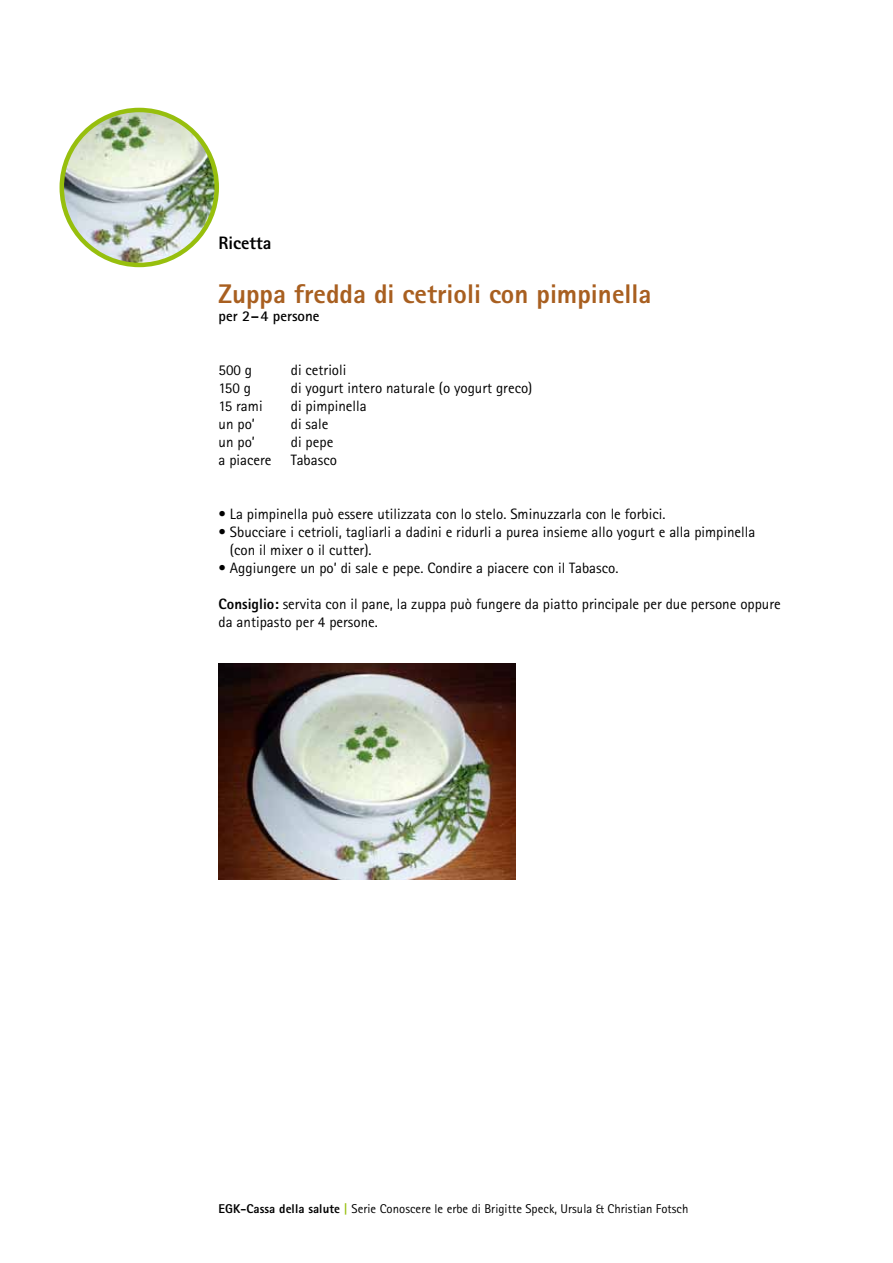
<style>
.page{position:relative;width:893px;height:1263px;background:#fff}
.page>*{position:absolute;margin:0;border:0;box-sizing:border-box;transform-origin:0 0}
.t1{font:800 27px "Rotis Sans Serif";color:#a85f20}
.t2{font:800 18px "Rotis Sans Serif";color:#000}
.t3{font:15px/18px "Rotis Sans Serif";color:#000}
.t4{font:700 15px "Rotis Sans Serif";color:#000}
.t5{font:12.75px "Rotis Sans Serif";letter-spacing:.005em;color:#000}
.s1{font-weight:800}
.s2{font-weight:800;color:#97bf0d}
</style>
<div class="page">
<img style="left:219px;top:663px;width:296px;height:216px">
<img style="left:62px;top:110px;width:155px;height:155px;border-radius:77px">
<div style="left:60px;top:108px;width:159px;height:159px;border:4px solid #97bf0d;border-radius:50%"></div>
<p class="t2" style="left:219px;top:232px;width:54px">Ricetta</p>
<h1 class="t1" style="left:219px;top:277px;width:434px">Zuppa fredda di cetrioli con pimpinella</h1>
<p class="t4" style="left:219px;top:307px;width:102px">per 2–4 persone</p>
<p class="t3" style="left:219px;top:361px;width:35px">500 g</p>
<p class="t3" style="left:291px;top:361px;width:57px">di cetrioli</p>
<p class="t3" style="left:219px;top:379px;width:34px">150 g</p>
<p class="t3" style="left:291px;top:379px;width:243px">di yogurt intero naturale (o yogurt greco)</p>
<p class="t3" style="left:219px;top:397px;width:46px">15 rami</p>
<p class="t3" style="left:291px;top:397px;width:77px">di pimpinella</p>
<p class="t3" style="left:219px;top:415px;width:38px">un po’</p>
<p class="t3" style="left:291px;top:415px;width:39px">di sale</p>
<p class="t3" style="left:219px;top:433px;width:38px">un po’</p>
<p class="t3" style="left:291px;top:433px;width:44px">di pepe</p>
<p class="t3" style="left:219px;top:451px;width:55px">a piacere</p>
<p class="t3" style="left:291px;top:451px;width:48px">Tabasco</p>
<p class="t3" style="left:219px;top:505px;width:448px">• La pimpinella può essere utilizzata con lo stelo. Sminuzzarla con le forbici.</p>
<p class="t3" style="left:230px;top:523px;width:527px;text-indent:-11px">• Sbucciare i cetrioli, tagliarli a dadini e ridurli a purea insieme allo yogurt e alla pimpinella (con il mixer o il cutter).</p>
<p class="t3" style="left:219px;top:559px;width:401px">• Aggiungere un po’ di sale e pepe. Condire a piacere con il Tabasco.</p>
<p class="t3" style="left:219px;top:595px;width:564px"><span class="s1">Consiglio:</span> servita con il pane, la zuppa può fungere da piatto principale per due persone oppure da antipasto per 4 persone.</p>
<p class="t5" style="left:219px;top:1201px;width:471px"><span class="s1">EGK-Cassa della salute</span> <span class="s2">|</span> Serie Conoscere le erbe di Brigitte Speck, Ursula &amp; Christian Fotsch</p>
</div>
